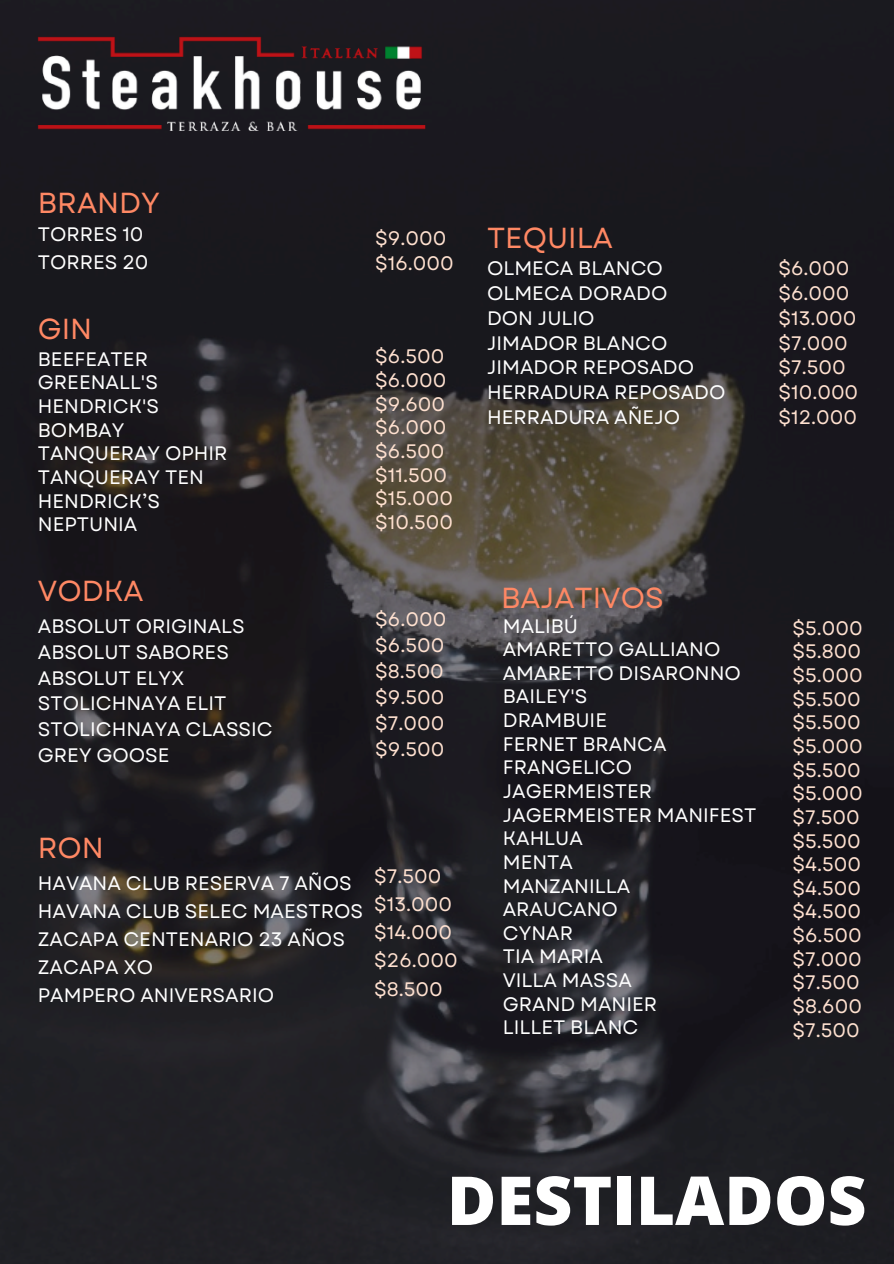
<style>
.page{position:relative;width:894px;height:1264px;background:#fff}
.page>*{position:absolute;margin:0;border:0;box-sizing:border-box;transform-origin:0 0}
.t1{font:800 67.5px "Open Sans";color:#fff}
.t2{font:28.95px "Garet";color:#ff8864}
.t3{font:19.5px/23.7px "Garet";color:#fff}
.t4{font:19.5px/23.7px "Garet";color:#ffe1d0}
</style>
<div class="page">
<img style="left:0;top:0;width:893px;height:1263px">
<img style="left:38px;top:36px;width:387px;height:95px">
<h2 class="t2" style="left:38px;top:182px;width:123px">BRANDY</h2>
<p class="t3" style="left:38px;top:220px;width:112px;line-height:28.2px">TORRES 10<br>TORRES 20</p>
<p class="t4" style="left:375px;top:226px;width:80px;line-height:24.8px">$9.000 $16.000</p>
<h2 class="t2" style="left:38px;top:307px;width:56px">GIN</h2>
<p class="t3" style="left:38px;top:347px;width:191px">BEEFEATER<br>GREENALL'S<br>HENDRICK'S<br>BOMBAY<br>TANQUERAY OPHIR<br>TANQUERAY TEN<br>HENDRICK’S<br>NEPTUNIA</p>
<p class="t4" style="left:375px;top:345px;width:79px">$6.500 $6.000 $9.600 $6.000 $6.500 $11.500 $15.000 $10.500</p>
<h2 class="t2" style="left:38px;top:570px;width:107px">VODKA</h2>
<p class="t3" style="left:38px;top:613px;width:236px;line-height:25.8px">ABSOLUT ORIGINALS<br>ABSOLUT SABORES<br>ABSOLUT ELYX<br>STOLICHNAYA ELIT<br>STOLICHNAYA CLASSIC<br>GREY GOOSE</p>
<p class="t4" style="left:375px;top:606px;width:72px;line-height:25.8px">$6.000 $6.500 $8.500 $9.500 $7.000 $9.500</p>
<h2 class="t2" style="left:38px;top:827px;width:68px">RON</h2>
<p class="t3" style="left:38px;top:869px;width:326px;line-height:28.2px">HAVANA CLUB RESERVA 7 AÑOS<br>HAVANA CLUB SELEC MAESTROS<br>ZACAPA CENTENARIO 23 AÑOS<br>ZACAPA XO<br>PAMPERO ANIVERSARIO</p>
<p class="t4" style="left:374px;top:862px;width:85px;line-height:28.2px">$7.500 $13.000 $14.000 $26.000 $8.500</p>
<h2 class="t2" style="left:487px;top:217px;width:127px">TEQUILA</h2>
<p class="t3" style="left:487px;top:256px;width:240px;line-height:24.8px">OLMECA BLANCO<br>OLMECA DORADO<br>DON JULIO<br>JIMADOR BLANCO<br>JIMADOR REPOSADO<br>HERRADURA REPOSADO<br>HERRADURA AÑEJO</p>
<p class="t4" style="left:778px;top:256px;width:81px;line-height:24.8px">$6.000 $6.000 $13.000 $7.000 $7.500 $10.000 $12.000</p>
<h2 class="t2" style="left:501px;top:577px;width:164px">BAJATIVOS</h2>
<p class="t3" style="left:502px;top:614px;width:255px">MALIBÚ<br>AMARETTO GALLIANO<br>AMARETTO DISARONNO<br>BAILEY'S<br>DRAMBUIE<br>FERNET BRANCA<br>FRANGELICO<br>JAGERMEISTER<br>JAGERMEISTER MANIFEST<br>KAHLUA<br>MENTA<br>MANZANILLA<br>ARAUCANO<br>CYNAR<br>TIA MARIA<br>VILLA MASSA<br>GRAND MANIER<br>LILLET BLANC</p>
<p class="t4" style="left:792px;top:616px;width:72px">$5.000 $5.800 $5.000 $5.500 $5.500 $5.000 $5.500 $5.000 $7.500 $5.500 $4.500 $4.500 $4.500 $6.500 $7.000 $7.500 $8.600 $7.500</p>
<h1 class="t1" style="left:446px;top:1152px;width:421px">DESTILADOS</h1>
</div>
